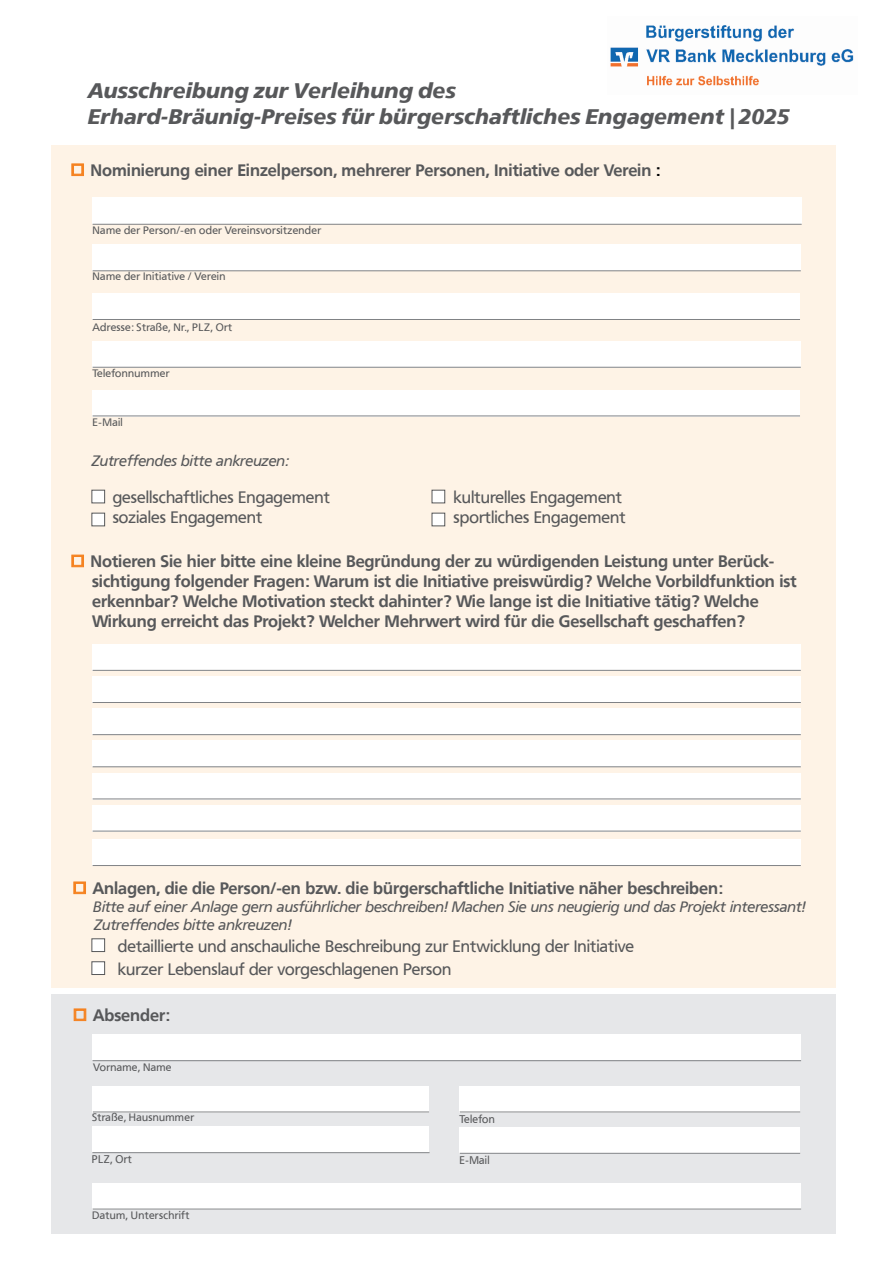
<style>
.page{position:relative;width:894px;height:1263px;background:#fff}
.page>*{position:absolute;margin:0;border:0;box-sizing:border-box;transform-origin:0 0}
.t1{font:italic 700 21px/25.5px "Frutiger VR";color:#57585a}
.t2{font:700 16.5px/20px "Frutiger VR";color:#57585a}
.t3{font:16.5px/22.6px "Frutiger VR";color:#57585a}
.t4{font:italic 15px/18px "Frutiger VR";color:#57585a}
.t5{font:11.1px "Frutiger VR";letter-spacing:.025em;color:#57585a}
.t6{font:10.8px "Frutiger VR";letter-spacing:.025em;color:#57585a}
.s1{color:#f58220}
.s2{color:#000002}
</style>
<div class="page">
<div style="left:52px;top:146px;width:783px;height:842px;background:#fef3e6"></div>
<div style="left:93px;top:198px;width:708px;height:26px;background:#fff"></div>
<div style="left:93px;top:245px;width:707px;height:26px;background:#fff"></div>
<hr style="left:93px;top:224px;width:708px;height:1px;background:#808285">
<hr style="left:93px;top:270px;width:707px;height:1px;background:#808285">
<div style="left:93px;top:293px;width:706px;height:27px;background:#fff"></div>
<hr style="left:93px;top:319px;width:706px;height:1px;background:#808285">
<div style="left:93px;top:341px;width:707px;height:26px;background:#fff"></div>
<hr style="left:93px;top:367px;width:707px;height:1px;background:#808285">
<div style="left:93px;top:390px;width:706px;height:26px;background:#fff"></div>
<hr style="left:93px;top:416px;width:706px;height:1px;background:#808285">
<div style="left:52px;top:994px;width:783px;height:240px;background:#e6e7e9"></div>
<div style="left:93px;top:1034px;width:707px;height:26px;background:#fff"></div>
<hr style="left:93px;top:1060px;width:707px;height:1px;background:#808285">
<div style="left:93px;top:1086px;width:336px;height:26px;background:#fff"></div>
<hr style="left:93px;top:1112px;width:336px;height:1px;background:#808285">
<div style="left:93px;top:1126px;width:336px;height:26px;background:#fff"></div>
<hr style="left:92px;top:1152px;width:337px;height:1px;background:#808285">
<div style="left:459px;top:1086px;width:340px;height:26px;background:#fff"></div>
<hr style="left:459px;top:1112px;width:340px;height:1px;background:#808285">
<div style="left:93px;top:1183px;width:707px;height:26px;background:#fff"></div>
<hr style="left:93px;top:1209px;width:707px;height:1px;background:#808285">
<div style="left:93px;top:676px;width:707px;height:27px;background:#fff"></div>
<hr style="left:93px;top:702px;width:707px;height:1px;background:#808285">
<div style="left:93px;top:709px;width:707px;height:26px;background:#fff"></div>
<hr style="left:93px;top:734px;width:707px;height:1px;background:#808285">
<div style="left:93px;top:741px;width:707px;height:26px;background:#fff"></div>
<hr style="left:93px;top:766px;width:707px;height:1px;background:#808285">
<div style="left:93px;top:773px;width:707px;height:26px;background:#fff"></div>
<hr style="left:93px;top:799px;width:707px;height:1px;background:#808285">
<div style="left:93px;top:805px;width:707px;height:26px;background:#fff"></div>
<hr style="left:93px;top:831px;width:707px;height:1px;background:#808285">
<div style="left:93px;top:839px;width:707px;height:27px;background:#fff"></div>
<hr style="left:93px;top:865px;width:707px;height:1px;background:#808285">
<div style="left:91px;top:490px;width:14px;height:13px;background:#fff;border:1px solid #57585a"></div>
<div style="left:91px;top:513px;width:14px;height:13px;background:#fff;border:1px solid #57585a"></div>
<div style="left:431px;top:490px;width:14px;height:13px;background:#fff;border:1px solid #57585a"></div>
<div style="left:431px;top:513px;width:14px;height:13px;background:#fff;border:1px solid #57585a"></div>
<div style="left:91px;top:938px;width:14px;height:14px;background:#fff;border:1px solid #57585a"></div>
<div style="left:91px;top:961px;width:14px;height:14px;background:#fff;border:1px solid #57585a"></div>
<div style="left:459px;top:1127px;width:340px;height:26px;background:#fff"></div>
<hr style="left:459px;top:1153px;width:340px;height:1px;background:#808285">
<div style="left:93px;top:644px;width:707px;height:26px;background:#fff"></div>
<hr style="left:93px;top:670px;width:707px;height:1px;background:#808285">
<img style="left:610px;top:25px;width:244px;height:61px">
<p class="t1" style="left:88px;top:80px;width:703px">Ausschreibung zur Verleihung des<br>Erhard-Bräunig-Preises für bürgerschaftliches Engagement | 2025</p>
<p class="t2" style="left:69px;top:161px;width:592px"><span class="s1">ª</span> Nominierung einer Einzelperson, mehrerer Personen, Initiative oder Verein <span class="s2">:</span></p>
<p class="t6" style="left:93px;top:226px;width:230px">Name der Person/-en oder Vereinsvorsitzender</p>
<p class="t6" style="left:93px;top:272px;width:134px">Name der Initiative / Verein</p>
<p class="t6" style="left:93px;top:323px;width:141px">Adresse: Straße, Nr., PLZ, Ort</p>
<p class="t6" style="left:93px;top:369px;width:78px">Telefonnummer</p>
<p class="t6" style="left:93px;top:417px;width:32px">E-Mail</p>
<p class="t4" style="left:92px;top:453px;width:198px">Zutreffendes bitte ankreuzen:</p>
<p class="t3" style="left:113px;top:487px;width:219px">gesellschaftliches Engagement</p>
<p class="t3" style="left:453px;top:487px;width:170px">kulturelles Engagement</p>
<p class="t3" style="left:113px;top:507px;width:151px">soziales Engagement</p>
<p class="t3" style="left:453px;top:507px;width:173px">sportliches Engagement</p>
<p class="t2" style="left:92px;top:552px;width:705px;text-indent:-23px"><span class="s1">ª</span> Notieren Sie hier bitte eine kleine Begründung der zu würdigenden Leistung unter Berück&shy;sichtigung folgender Fragen: Warum ist die Initiative preiswürdig? Welche Vorbildfunktion ist erkennbar? Welche Motivation steckt dahinter? Wie lange ist die Initiative tätig? Welche Wirkung erreicht das Projekt? Welcher Mehrwert wird für die Gesellschaft geschaffen?</p>
<p class="t2" style="left:71px;top:879px;width:652px"><span class="s1">ª</span> Anlagen, die die Person/-en bzw. die bürgerschaftliche Initiative näher beschreiben:</p>
<p class="t4" style="left:93px;top:899px;width:713px">Bitte auf einer Anlage gern ausführlicher beschreiben! Machen Sie uns neugierig und das Projekt interessant!<br>Zutreffendes bitte ankreuzen!</p>
<p class="t3" style="left:118px;top:936px;width:517px">detaillierte und anschauliche Beschreibung zur Entwicklung der Initiative kurzer Lebenslauf der vorgeschlagenen Person</p>
<p class="t2" style="left:72px;top:1006px;width:100px"><span class="s1">ª</span> Absender:</p>
<p class="t6" style="left:93px;top:1062px;width:80px">Vorname, Name</p>
<p class="t6" style="left:92px;top:1113px;width:104px">Straße, Hausnummer</p>
<p class="t5" style="left:92px;top:1154px;width:42px">PLZ, Ort</p>
<p class="t6" style="left:92px;top:1210px;width:99px">Datum, Unterschrift</p>
<p class="t5" style="left:459px;top:1114px;width:37px">Telefon</p>
<p class="t5" style="left:459px;top:1156px;width:32px">E-Mail</p>
</div>
